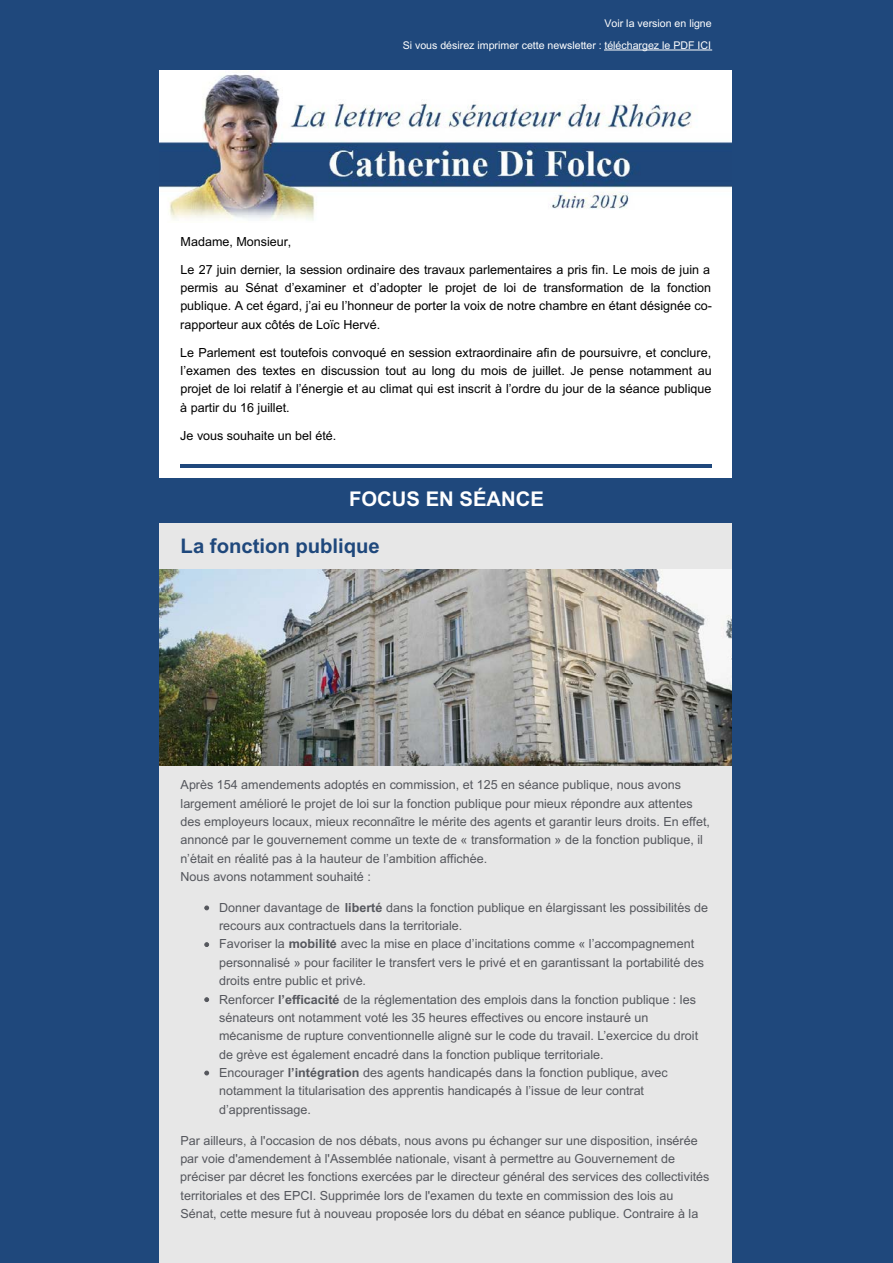
<style>
.page{position:relative;width:893px;height:1263px;background:#fff}
.page>*{position:absolute;margin:0;border:0;box-sizing:border-box;transform-origin:0 0}
.t1{font:700 20.25px "Arial";color:#1f487c}
.t2{font:700 20.25px "Arial";color:#fff}
.t3{font:12.6px/18.3px "Arial";color:#55575d}
.t4{font:12.6px/18.3px "Arial";color:#000}
.t5{font:10.65px/21.3px "Arial";color:#fff;text-align:right}
.s1{font-family:"Te X Gyre Heros"}
.s2{font-weight:700}
</style>
<div class="page">
<div style="left:158px;top:1222px;width:574px;height:41px;background:#e7e7e7"></div>
<div style="left:14px;top:0;width:865px;height:1222px;background:#1f487c"></div>
<hr style="left:604px;top:50px;width:108px;height:1px;background:#fff">
<div style="left:156px;top:222px;width:580px;height:232px;background:#fff"></div>
<div style="left:156px;top:454px;width:580px;height:23px;background:#fff"></div>
<hr style="left:181px;top:464px;width:531px;height:4px;background:#1f487c">
<div style="left:156px;top:524px;width:580px;height:46px;background:#e7e7e7"></div>
<div style="left:156px;top:766px;width:580px;height:456px;background:#e7e7e7"></div>
<img style="left:159px;top:71px;width:573px;height:151px">
<img style="left:159px;top:570px;width:573px;height:196px">
<svg style="left:204px;top:905px;width:5px;height:5px"></svg>
<svg style="left:204px;top:942px;width:5px;height:5px"></svg>
<svg style="left:204px;top:997px;width:5px;height:5px"></svg>
<svg style="left:204px;top:1070px;width:5px;height:5px"></svg>
<div style="left:732px;top:0;width:161px;height:1263px;background:#1f487c"></div>
<div style="left:0;top:0;width:158px;height:1263px;background:#1f487c"></div>
<p class="t5" style="left:403px;top:13px;width:311px">Voir la version en ligne<br>Si vous désirez imprimer cette newsletter : téléchargez le PDF ICI</p>
<p class="t4" style="left:181px;top:232px;width:112px">Madame, Monsieur,</p>
<p class="t4" style="left:180px;top:260px;width:533px">Le 27 juin dernier, la session ordinaire des travaux parlementaires a pris fin. Le mois de juin a permis au Sénat d’examiner et d’adopter le projet de loi de transformation de la fonction publique. A cet égard, j’ai eu l’honneur de porter la voix de notre chambre en étant désignée co&shy;rapporteur aux côtés de Loïc Hervé.</p>
<p class="t4" style="left:180px;top:343px;width:533px;text-align:justify">Le Parlement est toutefois convoqué en session extraordinaire afin de poursuivre, et conclure, l’examen des textes en discussion tout au long du mois de juillet. Je pense notamment au projet de loi relatif à l’énergie et au climat qui est inscrit à l’ordre du jour de la séance publique à partir du 16 juillet.</p>
<p class="t4" style="left:180px;top:426px;width:158px">Je vous souhaite un bel été.</p>
<h1 class="t2" style="left:349px;top:488px;width:196px">FOCUS EN SÉANCE</h1>
<h1 class="t1" style="left:181px;top:534px;width:201px">La fonction publique</h1>
<p class="t3" style="left:180px;top:776px;width:531px">Après 154 amendements adoptés en commission, et 125 en séance publique, nous avons largement amélioré le projet de loi sur la fonction publique pour mieux répondre aux attentes des employeurs locaux, mieux reconnai<span class="s1">̂</span>tre le mérite des agents et garantir leurs droits. En effet, annoncé par le gouvernement comme un texte de « transformation » de la fonction publique, il n’était en réalité pas à la hauteur de l’ambition affichée.<br>Nous avons notamment souhaité :</p>
<p class="t3" style="left:219px;top:898px;width:491px">Donner davantage de <span class="s2">liberté</span> dans la fonction publique en élargissant les possibilités de recours aux contractuels dans la territoriale.<br>Favoriser la <span class="s2">mobilité</span> avec la mise en place d’incitations comme « l’accompagnement personnalisé » pour faciliter le transfert vers le privé et en garantissant la portabilité des droits entre public et privé.<br>Renforcer <span class="s2">l’efficacité</span> de la réglementation des emplois dans la fonction publique : les sénateurs ont notamment voté les 35 heures effectives ou encore instauré un mécanisme de rupture conventionnelle aligné sur le code du travail. L’exercice du droit de grève est également encadré dans la fonction publique territoriale.<br>Encourager <span class="s2">l’intégration</span> des agents handicapés dans la fonction publique, avec notamment la titularisation des apprentis handicapés à l’issue de leur contrat d’apprentissage.</p>
<p class="t3" style="left:180px;top:1131px;width:531px">Par ailleurs, à l'occasion de nos débats, nous avons pu échanger sur une disposition, insérée par voie d'amendement à l'Assemblée nationale, visant à permettre au Gouvernement de préciser par décret les fonctions exercées par le directeur général des services des collectivités territoriales et des EPCI. Supprimée lors de l'examen du texte en commission des lois au Sénat, cette mesure fut à nouveau proposée lors du débat en séance publique. Contraire à la</p>
</div>
